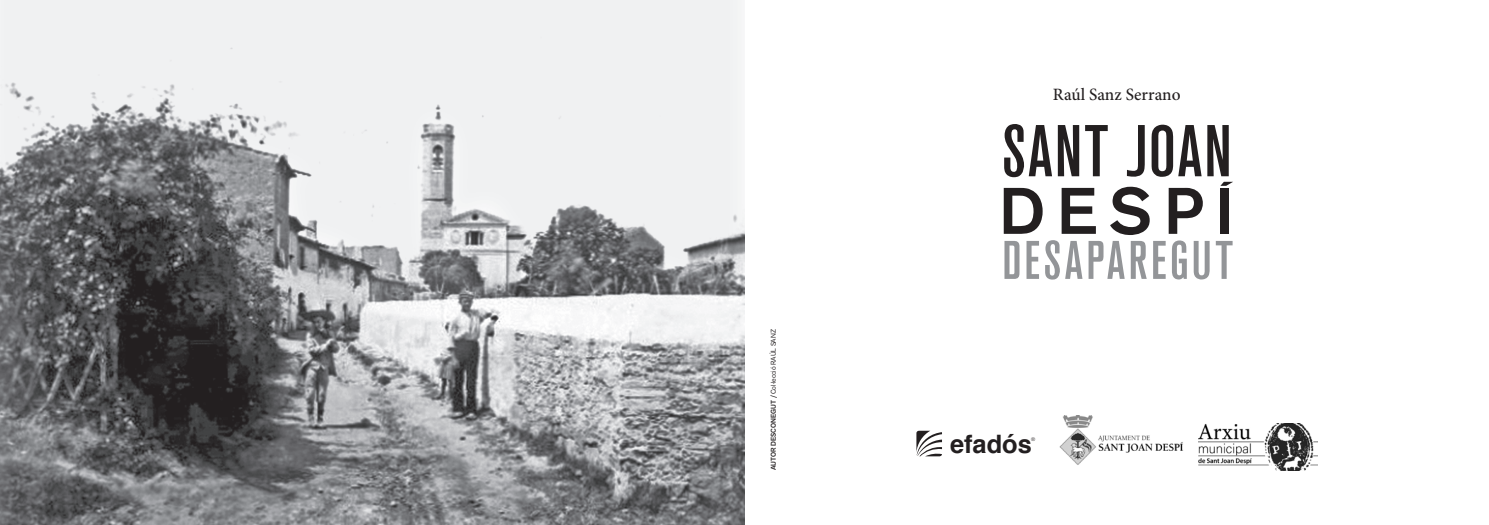
<style>
.page{position:relative;width:1489px;height:525px;background:#fff}
.page>*{position:absolute;margin:0;border:0;box-sizing:border-box;transform-origin:0 0}
.t1{font:500 condensed 72.5px "Akzidenz Grotesk BQ";letter-spacing:.03em;color:#231f20}
.t2{font:500 65px "Akzidenz Grotesk BQ";letter-spacing:.175em;color:#231f20}
.t3{font:500 condensed 53.75px "Akzidenz Grotesk BQ";letter-spacing:.065em;color:#939598}
.t4{font:700 25.38px "Helvetica";color:#231f20}
.t5{font:500 17.25px "Minion Pro";color:#231f20}
.t6{font:6.88px "Akzid Grtsk Next";color:#231f20}
.t7{font:300 5.12px "Helvetica Neue";color:#231f20}
.s1{font-weight:500}
</style>
<div class="page">
<img style="left:0;top:0;width:744px;height:524px">
<svg style="left:1220px;top:182px;width:13px;height:4px"></svg>
<svg style="left:916px;top:430px;width:26px;height:26px"></svg>
<img style="left:1059px;top:415px;width:124px;height:50px">
<img style="left:1198px;top:423px;width:118px;height:47px">
<p class="t6" style="left:769px;top:470px;width:142px;rotate:-90deg"><span class="s1">AUTOR DESCONEGUT /</span> Col·lecció RAÚL SANZ</p>
<h3 class="t5" style="left:1052px;top:82px;width:129px">Raúl Sanz Serrano</h3>
<h1 class="t1" style="left:1001px;top:110px;width:231px">SANT JOAN</h1>
<h2 class="t2" style="left:999px;top:171px;width:237px">DESPI</h2>
<h3 class="t3" style="left:1002px;top:230px;width:232px">DESAPAREGUT</h3>
<h3 class="t4" style="left:950px;top:423px;width:83px">efadós</h3>
<p class="t7" style="left:1031px;top:435px;width:6px">®</p>
</div>
